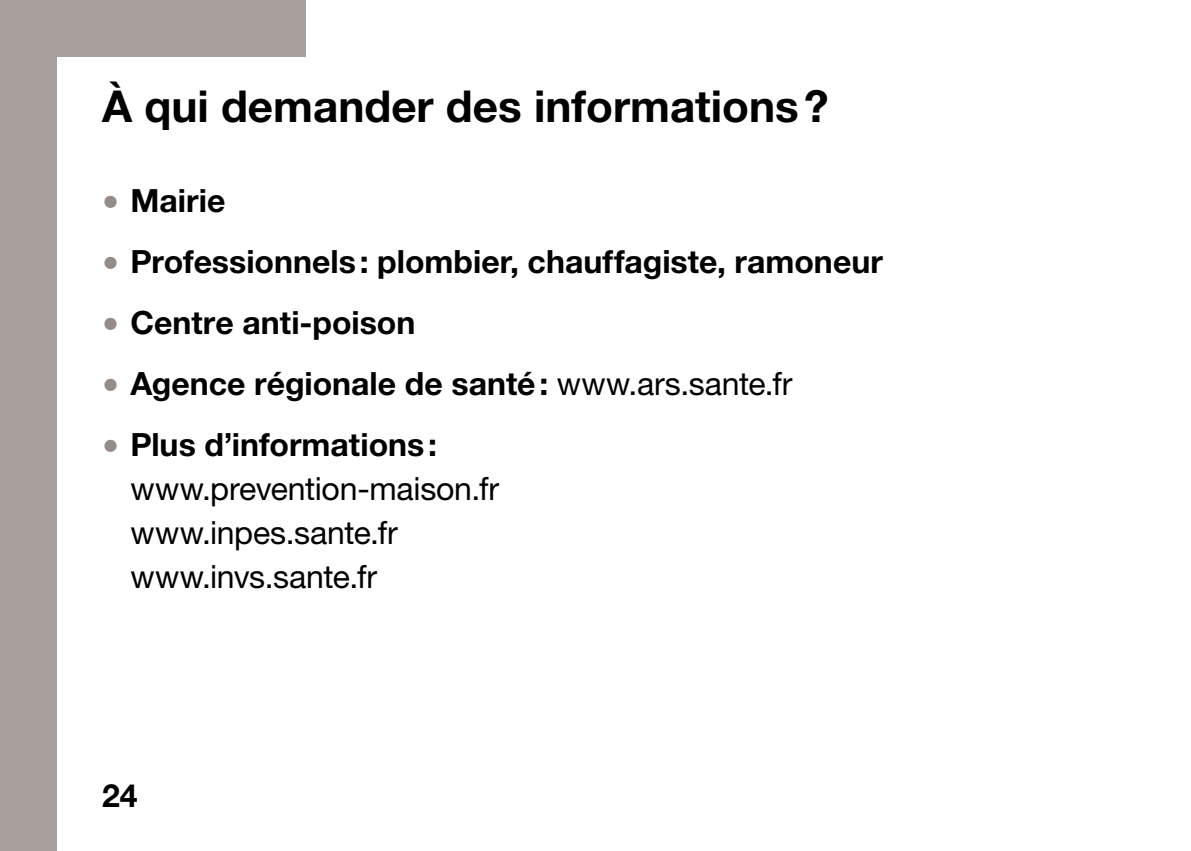
<style>
.page{position:relative;width:1191px;height:851px;background:#fff}
.page>*{position:absolute;margin:0;border:0;box-sizing:border-box;transform-origin:0 0}
.Titre_H1{font:700 44px "Helvetica Neue LT Std";color:#000}
.t1{font:700 32px "Helvetica Neue LT Std";color:#000}
.t2{font:32px/44px "Helvetica Neue LT Std";letter-spacing:-.005em;color:#000}
.s1{font-weight:400;font-size:34px;color:#958b87}
.s2{font-weight:400}
.s3{font-size:34px;color:#958b87}
.s4{font-weight:700}
</style>
<div class="page">
<div style="left:0;top:0;width:57px;height:850px;background:#a8a09d"></div>
<div style="left:0;top:0;width:306px;height:57px;background:#a8a09d"></div>
<h1 class="Titre_H1" style="left:102px;top:79px;width:728px">À qui demander des informations?</h1>
<p class="t1" style="left:102px;top:180px;width:125px"><span class="s1">•</span> Mairie</p>
<p class="t1" style="left:102px;top:241px;width:782px"><span class="s1">•</span> Professionnels: plombier, chauffagiste, ramoneur</p>
<p class="t1" style="left:102px;top:302px;width:315px"><span class="s1">•</span> Centre anti-poison</p>
<p class="t1" style="left:102px;top:363px;width:692px"><span class="s1">•</span> Agence régionale de santé: <span class="s2">www.ars.sante.fr</span></p>
<p class="t2" style="left:130px;top:422px;width:370px;text-indent:-28px"><span class="s3">•</span> <span class="s4">Plus d’informations: </span>www.prevention-maison.fr www.inpes.sante.fr www.invs.sante.fr</p>
<p class="t1" style="left:102px;top:775px;width:37px">24</p>
</div>
